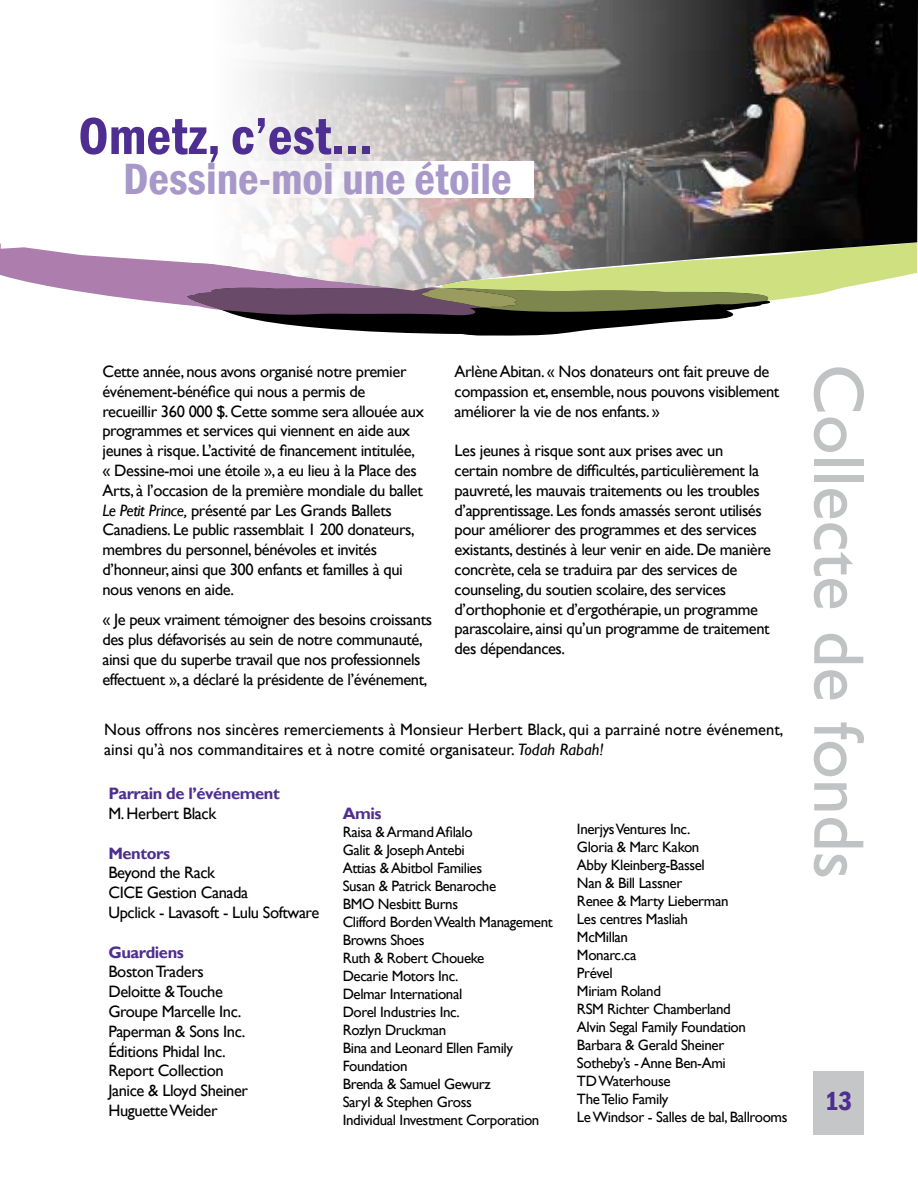
<style>
.page{position:relative;width:918px;height:1188px;background:#fff}
.page>*{position:absolute;margin:0;border:0;box-sizing:border-box;transform-origin:0 0}
.t1{font:72px "Gill Sans";color:#c0c2c4}
.t2{font:600 condensed 54px "Franklin Gothic";color:#4e2f91}
.t3{font:600 condensed 45px "Franklin Gothic";color:#a798c9}
.t4{font:600 condensed 27px "Franklin Gothic";color:#4e2f91}
.t5{font:16.5px/19.8px "Gill Sans";letter-spacing:-.025em;color:#000}
.t6{font:16.5px/19.8px "Gill Sans";color:#000}
.t7{font:700 16.5px "Gill Sans";letter-spacing:-.025em;color:#4e2f91}
.t8{font:15px/18px "Gill Sans";letter-spacing:-.025em;color:#000}
.s1{font-style:italic}
</style>
<div class="page">
<div style="left:813px;top:1071px;width:51px;height:64px;background:#c4c6c8"></div>
<svg style="left:0;top:243px;width:830px;height:93px"></svg>
<svg style="left:1px;top:0;width:917px;height:291px"></svg>
<div style="left:125px;top:162px;width:409px;height:36px;background:#fff"></div>
<h2 class="t2" style="left:78px;top:100px;width:296px">Ometz, c’est...</h2>
<h3 class="t3" style="left:123px;top:149px;width:390px">Dessine-moi une étoile</h3>
<p class="t5" style="left:102px;top:362px;width:323px">Cette année, nous avons organisé notre premier événement-bénéfice qui nous a permis de recueillir 360 000 $. Cette somme sera allouée aux programmes et services qui viennent en aide aux jeunes à risque. L’activité de financement intitulée, « Dessine-moi une étoile », a eu lieu à la Place des Arts, à l’occasion de la première mondiale du ballet <span class="s1">Le Petit Prince,</span> présenté par Les Grands Ballets Canadiens. Le public rassemblait 1 200 donateurs, membres du personnel, bénévoles et invités d’honneur, ainsi que 300 enfants et familles à qui nous venons en aide.</p>
<p class="t5" style="left:102px;top:610px;width:331px">« Je peux vraiment témoigner des besoins croissants des plus défavorisés au sein de notre communauté, ainsi que du superbe travail que nos professionnels effectuent », a déclaré la présidente de l’événement,</p>
<p class="t5" style="left:455px;top:362px;width:326px">Arlène Abitan. « Nos donateurs ont fait preuve de compassion et, ensemble, nous pouvons visiblement améliorer la vie de nos enfants. »</p>
<p class="t5" style="left:455px;top:441px;width:318px">Les jeunes à risque sont aux prises avec un certain nombre de difficultés, particulièrement la pauvreté, les mauvais traitements ou les troubles d’apprentissage. Les fonds amassés seront utilisés pour améliorer des programmes et des services existants, destinés à leur venir en aide. De manière concrète, cela se traduira par des services de counseling, du soutien scolaire, des services d’orthophonie et d’ergothérapie, un programme parascolaire, ainsi qu’un programme de traitement des dépendances.</p>
<p class="t6" style="left:104px;top:720px;width:681px">Nous offrons nos sincères remerciements à Monsieur Herbert Black, qui a parrainé notre événement, ainsi qu’à nos commanditaires et à notre comité organisateur. <span class="s1">Todah Rabah!</span></p>
<p class="t7" style="left:108px;top:784px;width:173px">Parrain de l’événement</p>
<p class="t5" style="left:108px;top:804px;width:109px">M. Herbert Black</p>
<p class="t7" style="left:108px;top:843px;width:63px">Mentors</p>
<p class="t5" style="left:108px;top:863px;width:212px">Beyond the Rack<br>CICE Gestion Canada<br>Upclick - Lavasoft - Lulu Software</p>
<p class="t7" style="left:108px;top:942px;width:77px">Guardiens</p>
<p class="t5" style="left:108px;top:962px;width:141px">Boston Traders<br>Deloitte &amp; Touche<br>Groupe Marcelle Inc.<br>Paperman &amp; Sons Inc.<br>Éditions Phidal Inc.<br>Report Collection<br>Janice &amp; Lloyd Sheiner<br>Huguette Weider</p>
<p class="t7" style="left:343px;top:804px;width:40px">Amis</p>
<p class="t8" style="left:343px;top:823px;width:212px">Raisa &amp; Armand Afilalo<br>Galit &amp; Joseph Antebi<br>Attias &amp; Abitbol Families<br>Susan &amp; Patrick Benaroche<br>BMO Nesbitt Burns<br>Clifford Borden Wealth Management<br>Browns Shoes<br>Ruth &amp; Robert Choueke<br>Decarie Motors Inc.<br>Delmar International<br>Dorel Industries Inc.<br>Rozlyn Druckman<br>Bina and Leonard Ellen Family<br>Foundation<br>Brenda &amp; Samuel Gewurz<br>Saryl &amp; Stephen Gross<br>Individual Investment Corporation</p>
<p class="t8" style="left:577px;top:820px;width:212px">Inerjys Ventures Inc.<br>Gloria &amp; Marc Kakon<br>Abby Kleinberg-Bassel<br>Nan &amp; Bill Lassner<br>Renee &amp; Marty Lieberman<br>Les centres Masliah<br>McMillan<br>Monarc.ca<br>Prével<br>Miriam Roland<br>RSM Richter Chamberland<br>Alvin Segal Family Foundation<br>Barbara &amp; Gerald Sheiner<br>Sotheby’s - Anne Ben-Ami<br>TD Waterhouse<br>The Telio Family<br>Le Windsor - Salles de bal, Ballrooms</p>
<h1 class="t1" style="left:880px;top:364px;width:517px;rotate:90deg">Collecte de fonds</h1>
<h3 class="t4" style="left:825px;top:1083px;width:29px">13</h3>
</div>
